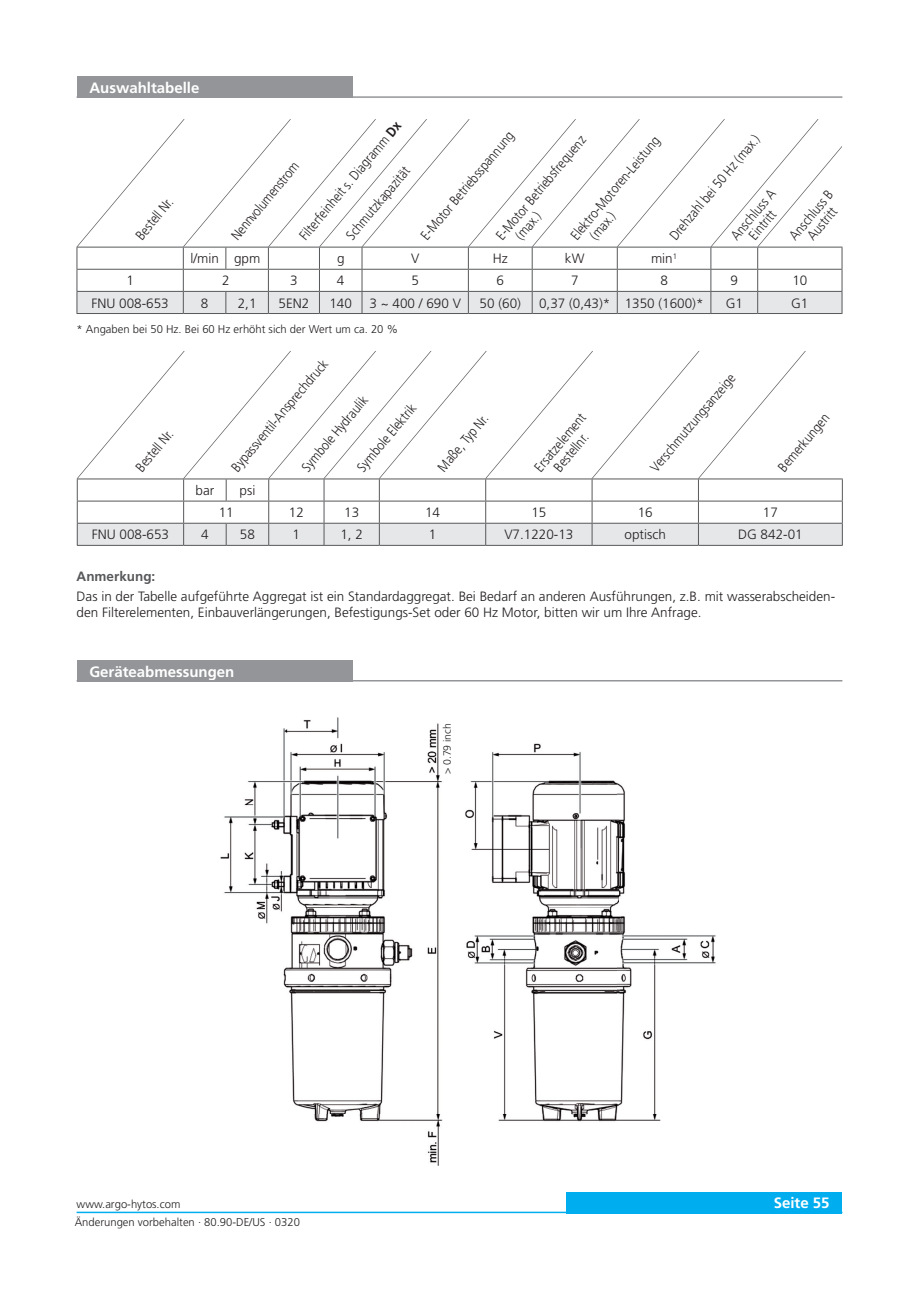
<style>
.page{position:relative;width:919px;height:1289px;background:#fff}
.page>*{position:absolute;margin:0;border:0;box-sizing:border-box;transform-origin:0 0}
.t1{font:700 15px "Frutiger LT";color:#fff}
.t2{font:300 13.8px/14.7px "Frutiger LT";color:#231f20;text-align:center;scale:.87 1}
.t3{font:300 13.5px/16.2px "Frutiger LT";color:#231f20}
.t4{font:700 13.5px "Frutiger LT";color:#57585a}
.t5{font:300 11.25px "Frutiger LT";color:#231f20}
.t6{font:300 10.5px "Frutiger LT";color:#231f20}
.s1{font-weight:700}
</style>
<div class="page">
<div style="left:566px;top:1191px;width:276px;height:22px;background:#00aeef"></div>
<hr style="left:77px;top:1211px;width:765px;height:2px;background:#00aeef">
<div style="left:77px;top:77px;width:275px;height:21px;background:#939598"></div>
<hr style="left:77px;top:96px;width:765px;height:2px;background:#939598">
<div style="left:77px;top:660px;width:275px;height:21px;background:#939598"></div>
<hr style="left:77px;top:680px;width:765px;height:1px;background:#939598">
<svg style="left:76px;top:119px;width:767px;height:194px"></svg>
<hr style="left:77px;top:313px;width:106px;height:1px;background:#57585a">
<hr style="left:183px;top:313px;width:43px;height:1px;background:#57585a">
<hr style="left:226px;top:313px;width:42px;height:1px;background:#57585a">
<hr style="left:268px;top:313px;width:51px;height:1px;background:#57585a">
<hr style="left:319px;top:313px;width:43px;height:1px;background:#57585a">
<hr style="left:362px;top:313px;width:106px;height:1px;background:#57585a">
<hr style="left:468px;top:313px;width:64px;height:1px;background:#57585a">
<hr style="left:532px;top:313px;width:85px;height:1px;background:#57585a">
<hr style="left:617px;top:313px;width:93px;height:1px;background:#57585a">
<hr style="left:710px;top:313px;width:47px;height:1px;background:#57585a">
<hr style="left:757px;top:313px;width:85px;height:1px;background:#57585a">
<svg style="left:76px;top:351px;width:766px;height:194px"></svg>
<hr style="left:77px;top:545px;width:107px;height:1px;background:#57585a">
<hr style="left:184px;top:545px;width:42px;height:1px;background:#57585a">
<hr style="left:226px;top:545px;width:43px;height:1px;background:#57585a">
<hr style="left:269px;top:545px;width:55px;height:1px;background:#57585a">
<hr style="left:324px;top:545px;width:55px;height:1px;background:#57585a">
<hr style="left:379px;top:545px;width:106px;height:1px;background:#57585a">
<hr style="left:485px;top:545px;width:107px;height:1px;background:#57585a">
<hr style="left:592px;top:545px;width:106px;height:1px;background:#57585a">
<hr style="left:698px;top:545px;width:144px;height:1px;background:#57585a">
<div style="left:842px;top:113px;width:35px;height:62px;background:#fff"></div>
<img style="left:220px;top:717px;width:496px;height:448px">
<p class="t1" style="left:89px;top:79px;width:112px">Auswahltabelle</p>
<p class="t2" style="left:133px;top:233px;width:59px;rotate:-50deg">Bestell Nr.</p>
<p class="t2" style="left:297px;top:233px;width:174px;rotate:-50deg">Filterfeinheit s. Diagramm <span class="s1">Dx</span></p>
<p class="t2" style="left:229px;top:233px;width:113px;rotate:-50deg">Nennvolumenstrom</p>
<p class="t2" style="left:343px;top:233px;width:106px;rotate:-50deg">Schmutzkapazität</p>
<p class="t2" style="left:418px;top:233px;width:158px;rotate:-50deg">E-Motor Betriebsspannung</p>
<p class="t2" style="left:576px;top:224px;width:137px;text-align:left;text-indent:-12px;rotate:-50deg">Elektro-Motoren-Leistung (max.)</p>
<p class="t2" style="left:666px;top:233px;width:153px;rotate:-50deg">Drehzahl bei 50 Hz (max.)</p>
<p class="t2" style="left:501px;top:224px;width:138px;text-align:left;text-indent:-12px;rotate:-50deg">E-Motor Betriebsfrequenz (max.)</p>
<p class="t2" style="left:728px;top:233px;width:72px;line-height:13.8px;rotate:-50deg">Anschluss A<br>Eintritt</p>
<p class="t2" style="left:786px;top:233px;width:70px;line-height:13.8px;rotate:-50deg">Anschluss B<br>Austritt</p>
<p class="t3" style="left:190px;top:251px;width:71px">l/min gpm</p>
<p class="t3" style="left:337px;top:251px;width:9px">g</p>
<p class="t3" style="left:411px;top:251px;width:10px">V</p>
<p class="t3" style="left:492px;top:251px;width:16px">Hz</p>
<p class="t3" style="left:565px;top:251px;width:21px">kW</p>
<p class="t3" style="left:651px;top:251px;width:28px">min<sup>1</sup></p>
<p class="t3" style="left:126px;top:273px;width:9px">1</p>
<p class="t3" style="left:222px;top:273px;width:9px">2</p>
<p class="t3" style="left:290px;top:273px;width:9px">3</p>
<p class="t3" style="left:337px;top:273px;width:9px">4</p>
<p class="t3" style="left:411px;top:273px;width:9px">5</p>
<p class="t3" style="left:496px;top:273px;width:9px">6</p>
<p class="t3" style="left:571px;top:273px;width:9px">7</p>
<p class="t3" style="left:660px;top:273px;width:9px">8</p>
<p class="t3" style="left:730px;top:273px;width:9px">9</p>
<p class="t3" style="left:792px;top:273px;width:17px">10</p>
<p class="t3" style="left:91px;top:295px;width:79px">FNU 008-653</p>
<p class="t3" style="left:201px;top:295px;width:9px">8</p>
<p class="t3" style="left:238px;top:295px;width:20px">2,1</p>
<p class="t3" style="left:278px;top:295px;width:32px">5EN2</p>
<p class="t3" style="left:329px;top:295px;width:24px">140</p>
<p class="t3" style="left:369px;top:295px;width:93px">3 ~ 400 / 690 V</p>
<p class="t3" style="left:479px;top:295px;width:43px">50 (60)</p>
<p class="t3" style="left:539px;top:295px;width:166px">0,37 (0,43)* 1350 (1600)*</p>
<p class="t3" style="left:725px;top:295px;width:19px">G1</p>
<p class="t3" style="left:791px;top:295px;width:19px">G1</p>
<p class="t5" style="left:77px;top:323px;width:323px">* Angaben bei 50 Hz. Bei 60 Hz erhöht sich der Wert um ca. 20 %</p>
<p class="t2" style="left:133px;top:465px;width:59px;rotate:-50deg">Bestell Nr.</p>
<p class="t2" style="left:229px;top:465px;width:164px;rotate:-50deg">Bypassventil-Ansprechdruck</p>
<p class="t2" style="left:299px;top:465px;width:110px;rotate:-50deg">Symbole Hydraulik</p>
<p class="t2" style="left:354px;top:465px;width:98px;rotate:-50deg">Symbole Elektrik</p>
<p class="t2" style="left:435px;top:465px;width:82px;rotate:-50deg">Maße, Typ Nr.</p>
<p class="t2" style="left:532px;top:465px;width:83px;rotate:-50deg">Ersatzelement<br>Bestellnr.</p>
<p class="t2" style="left:647px;top:465px;width:143px;rotate:-50deg">Verschmutzungsanzeige</p>
<p class="t2" style="left:775px;top:465px;width:83px;rotate:-50deg">Bemerkungen</p>
<p class="t3" style="left:195px;top:482px;width:20px">bar</p>
<p class="t3" style="left:239px;top:482px;width:17px">psi</p>
<p class="t3" style="left:219px;top:504px;width:17px">11</p>
<p class="t3" style="left:289px;top:504px;width:17px">12</p>
<p class="t3" style="left:344px;top:504px;width:17px">13</p>
<p class="t3" style="left:425px;top:504px;width:17px">14</p>
<p class="t3" style="left:531px;top:504px;width:17px">15</p>
<p class="t3" style="left:637px;top:504px;width:17px">16</p>
<p class="t3" style="left:762px;top:504px;width:17px">17</p>
<p class="t3" style="left:92px;top:527px;width:79px">FNU 008-653</p>
<p class="t3" style="left:201px;top:527px;width:9px">4</p>
<p class="t3" style="left:240px;top:527px;width:17px">58</p>
<p class="t3" style="left:292px;top:527px;width:9px">1</p>
<p class="t3" style="left:340px;top:527px;width:24px">1, 2</p>
<p class="t3" style="left:429px;top:527px;width:9px">1</p>
<p class="t3" style="left:504px;top:527px;width:71px">V7.1220-13</p>
<p class="t3" style="left:624px;top:527px;width:43px">optisch</p>
<p class="t3" style="left:738px;top:527px;width:66px">DG 842-01</p>
<p class="t4" style="left:77px;top:568px;width:80px">Anmerkung:</p>
<p class="t3" style="left:77px;top:588px;width:760px">Das in der Tabelle aufgeführte Aggregat ist ein Standardaggregat. Bei Bedarf an anderen Ausführungen, z.B. mit wasserabscheiden&shy;den Filterelementen, Einbauverlängerungen, Befestigungs-Set oder 60 Hz Motor, bitten wir um Ihre Anfrage.</p>
<p class="t1" style="left:89px;top:662px;width:147px">Geräteabmessungen</p>
<p class="t6" style="left:441px;top:774px;width:53px;rotate:-90deg">&gt; 0.79 inch</p>
<p class="t5" style="left:77px;top:1197px;width:105px">www.argo-hytos.com</p>
<p class="t1" style="left:773px;top:1194px;width:57px">Seite 55</p>
<p class="t5" style="left:75px;top:1215px;width:227px">Änderungen vorbehalten · 80.90-DE/US · 0320</p>
</div>
